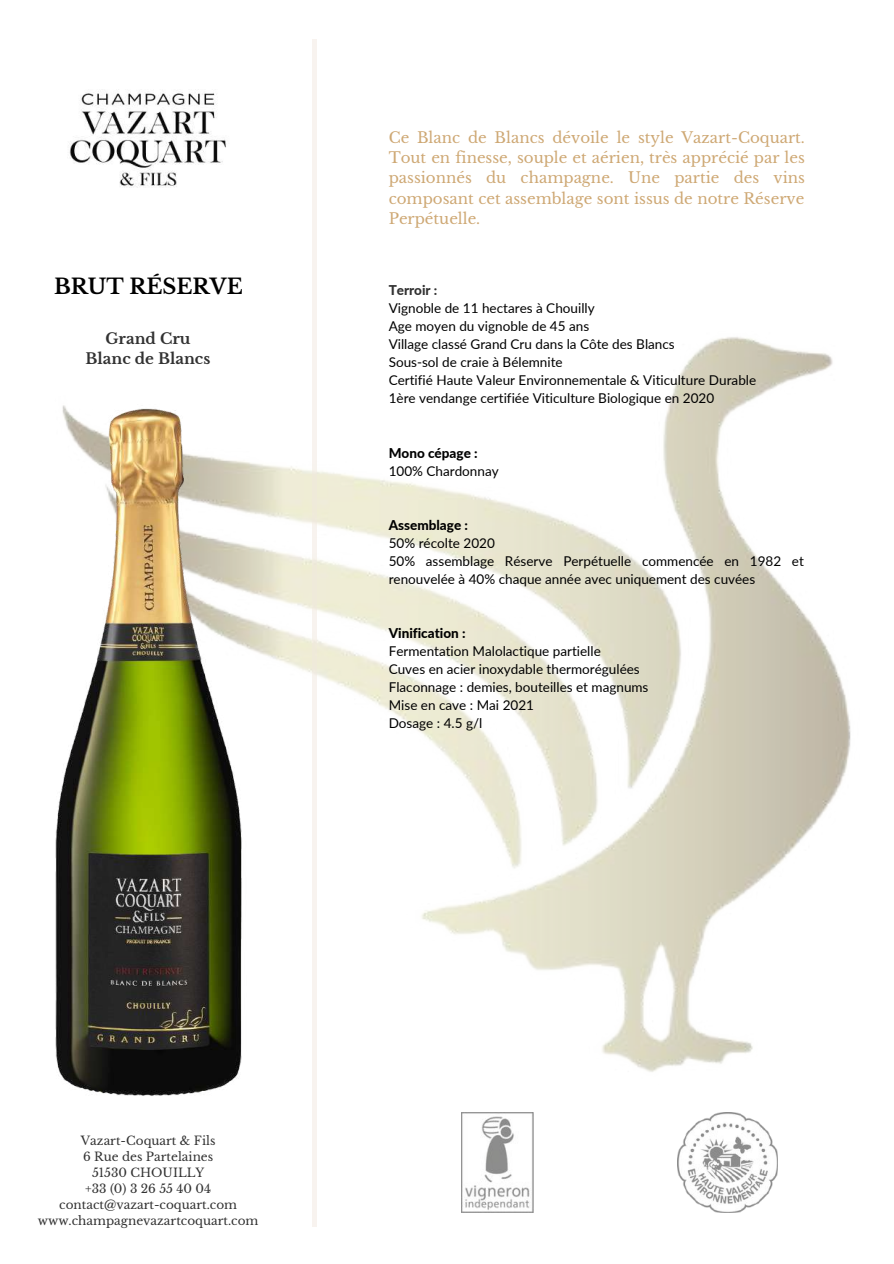
<style>
.page{position:relative;width:894px;height:1264px;background:#fff}
.page>*{position:absolute;margin:0;border:0;box-sizing:border-box;transform-origin:0 0}
.t1{font:700 21px "Libre Baskerville";color:#000}
.t2{font:15px/20.2px "Libre Baskerville";color:#cea874;text-align:justify}
.t3{font:700 15px/20.2px "Libre Baskerville";color:#323232;text-align:center}
.t4{font:13.5px/18px "Lato";color:#000}
.t5{font:800 13.5px "Lato";color:#000}
.t6{font:800 13.5px "Lato";color:#323232}
.t7{font:12px/16px "Libre Baskerville";color:#323232;text-align:center}
</style>
<div class="page">
<img style="left:275px;top:337px;width:576px;height:810px">
<svg style="left:312px;top:39px;width:5px;height:1187px;fill:#f8f3ef"></svg>
<img style="left:55px;top:405px;width:220px;height:691px">
<img style="left:69px;top:91px;width:157px;height:96px">
<img style="left:461px;top:1112px;width:72px;height:100px">
<img style="left:676px;top:1112px;width:101px;height:100px">
<h1 class="t1" style="left:54px;top:273px;width:190px">BRUT RÉSERVE</h1>
<p class="t3" style="left:85px;top:328px;width:126px">Grand Cru<br>Blanc de Blancs</p>
<p class="t2" style="left:388px;top:127px;width:417px">Ce Blanc de Blancs dévoile le style Vazart-Coquart.<br>Tout en finesse, souple et aérien, très apprécié par les passionnés du champagne. Une partie des vins composant cet assemblage sont issus de notre Réserve Perpétuelle.</p>
<p class="t6" style="left:388px;top:282px;width:50px">Terroir :</p>
<p class="t4" style="left:388px;top:299px;width:369px">Vignoble de 11 hectares à Chouilly<br>Age moyen du vignoble de 45 ans<br>Village classé Grand Cru dans la Côte des Blancs<br>Sous-sol de craie à Bélemnite<br>Certifié Haute Valeur Environnementale &amp; Viticulture Durable 1ère vendange certifiée Viticulture Biologique en 2020</p>
<p class="t5" style="left:388px;top:444px;width:90px">Mono cépage :</p>
<p class="t4" style="left:388px;top:461px;width:111px">100% Chardonnay</p>
<p class="t5" style="left:388px;top:516px;width:81px">Assemblage :</p>
<p class="t4" style="left:388px;top:533px;width:416px">50% récolte 2020<br>50% assemblage Réserve Perpétuelle commencée en 1982 et renouvelée à 40% chaque année avec uniquement des cuvées</p>
<p class="t5" style="left:388px;top:624px;width:78px">Vinification :</p>
<p class="t4" style="left:388px;top:641px;width:261px">Fermentation Malolactique partielle<br>Cuves en acier inoxydable thermorégulées<br>Flaconnage : demies, bouteilles et magnums<br>Mise en cave : Mai 2021<br>Dosage : 4.5 g/l</p>
<p class="t7" style="left:38px;top:1132px;width:222px">Vazart-Coquart &amp; Fils<br>6 Rue des Partelaines<br>51530 CHOUILLY<br>+33 (0) 3 26 55 40 04 contact@vazart-coquart.com www.champagnevazartcoquart.com</p>
</div>
